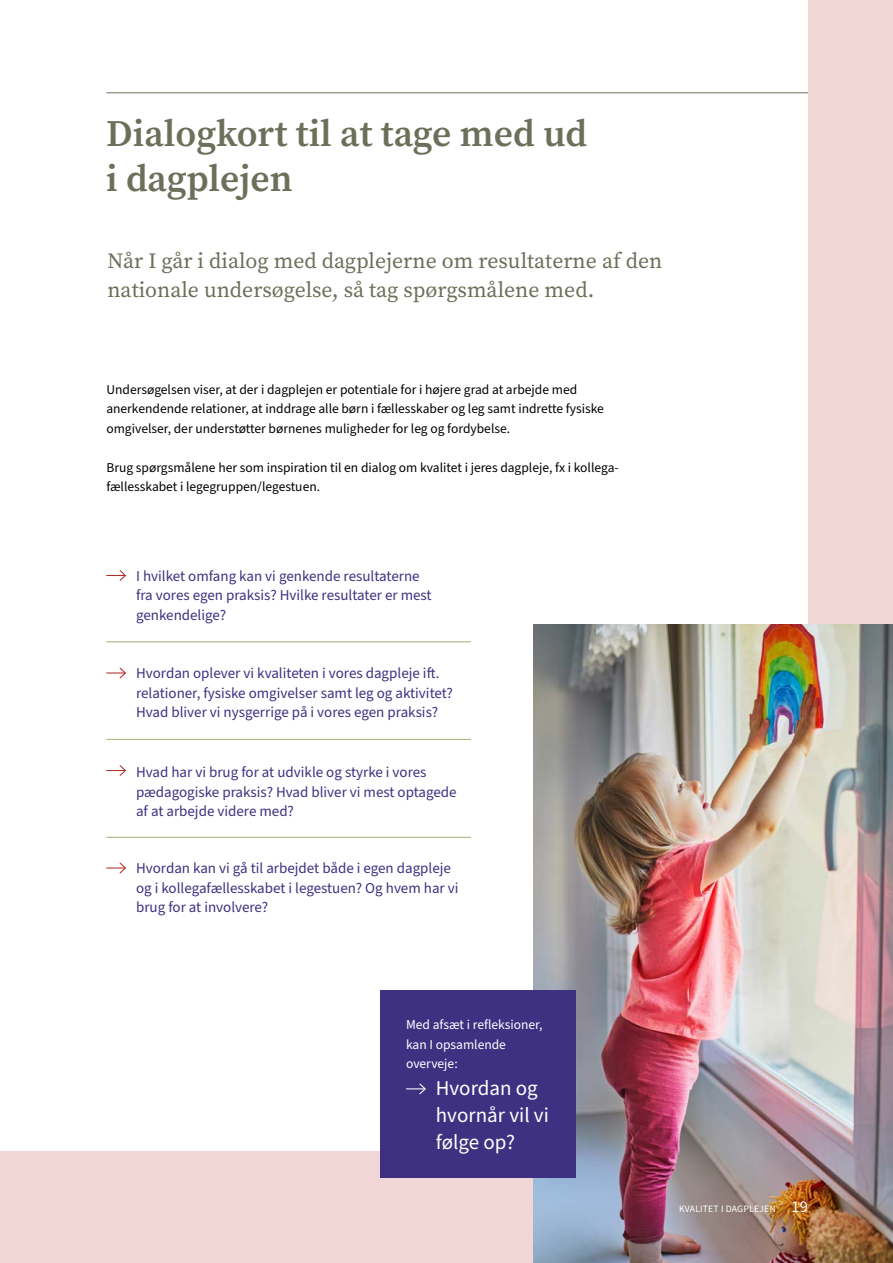
<style>
.page{position:relative;width:893px;height:1263px;background:#f0d6d4}
.page>*{position:absolute;margin:0;border:0;box-sizing:border-box;transform-origin:0 0}
._02_Rubrik{font:600 37.5px/45px "Source Serif Pro";color:#6c6f59}
.MANCHET{font:21.75px/28.5px "Source Serif Pro";color:#6c6f59}
.t1{font:21px/27px "Source Sans Pro";color:#fff}
.BOX_BRØD_INDRYK{font:15px/19.5px "Source Sans Pro";color:#3f3182}
.BOX_BRØD{font:13.5px/19.5px "Source Sans Pro";color:#000}
.BOX_BRØD-2{font:13.5px/19.5px "Source Sans Pro";color:#fff}
.t2{font:9.75px "Source Sans Pro";letter-spacing:.015em;color:#fff}
.s1{font-size:16.5px}
</style>
<div class="page">
<div style="left:0;top:0;width:808px;height:1150px;background:#fff"></div>
<hr style="left:106px;top:93px;width:702px;height:1px;background:#6c6f59">
<img style="left:534px;top:624px;width:359px;height:639px">
<svg style="left:106px;top:570px;width:20px;height:11px"></svg>
<hr style="left:106px;top:642px;width:365px;height:1px;background:#aba978">
<svg style="left:106px;top:667px;width:20px;height:12px"></svg>
<hr style="left:106px;top:739px;width:365px;height:1px;background:#aba978">
<svg style="left:106px;top:765px;width:20px;height:11px"></svg>
<hr style="left:106px;top:837px;width:365px;height:1px;background:#aba978">
<svg style="left:106px;top:862px;width:20px;height:12px"></svg>
<div style="left:381px;top:990px;width:195px;height:188px;background:#3f3182"></div>
<svg style="left:406px;top:1083px;width:20px;height:12px"></svg>
<h2 class="_02_Rubrik" style="left:106px;top:111px;width:482px">Dialogkort til at tage med ud i dagplejen</h2>
<p class="MANCHET" style="left:107px;top:247px;width:556px">Når I går i dialog med dagplejerne om resultaterne af den nationale undersøgelse, så tag spørgsmålene med.</p>
<p class="BOX_BRØD" style="left:106px;top:380px;width:499px">Undersøgelsen viser, at der i dagplejen er potentiale for i højere grad at arbejde med anerkendende relationer, at inddrage alle børn i fællesskaber og leg samt indrette fysiske omgivelser, der understøtter børnenes muligheder for leg og fordybelse.</p>
<p class="BOX_BRØD" style="left:106px;top:458px;width:514px">Brug spørgsmålene her som inspiration til en dialog om kvalitet i jeres dagpleje, fx i kollega&shy;fællesskabet i legegruppen/legestuen.</p>
<p class="BOX_BRØD_INDRYK" style="left:136px;top:566px;width:297px">I hvilket omfang kan vi genkende resultaterne fra vores egen praksis? Hvilke resultater er mest genkendelige?</p>
<p class="BOX_BRØD_INDRYK" style="left:136px;top:664px;width:318px">Hvordan oplever vi kvaliteten i vores dagpleje ift. relationer, fysiske omgivelser samt leg og aktivitet?</p>
<p class="BOX_BRØD_INDRYK" style="left:136px;top:703px;width:304px">Hvad bliver vi nysgerrige på i vores egen praksis?</p>
<p class="BOX_BRØD_INDRYK" style="left:136px;top:763px;width:322px">Hvad har vi brug for at udvikle og styrke i vores pædagogiske praksis? Hvad bliver vi mest optagede af at arbejde videre med?</p>
<p class="BOX_BRØD_INDRYK" style="left:136px;top:859px;width:324px">Hvordan kan vi gå til arbejdet både i egen dagpleje og i kollegafællesskabet i legestuen? Og hvem har vi brug for at involvere?</p>
<p class="BOX_BRØD-2" style="left:406px;top:1016px;width:138px">Med afsæt i refleksioner, kan I opsamlende overveje:</p>
<p class="t1" style="left:436px;top:1076px;width:115px">Hvordan og hvornår vil vi følge op?</p>
<p class="t2" style="left:679px;top:1202px;width:130px">KVALITET I DAGPLEJEN <span class="s1">19</span></p>
</div>
